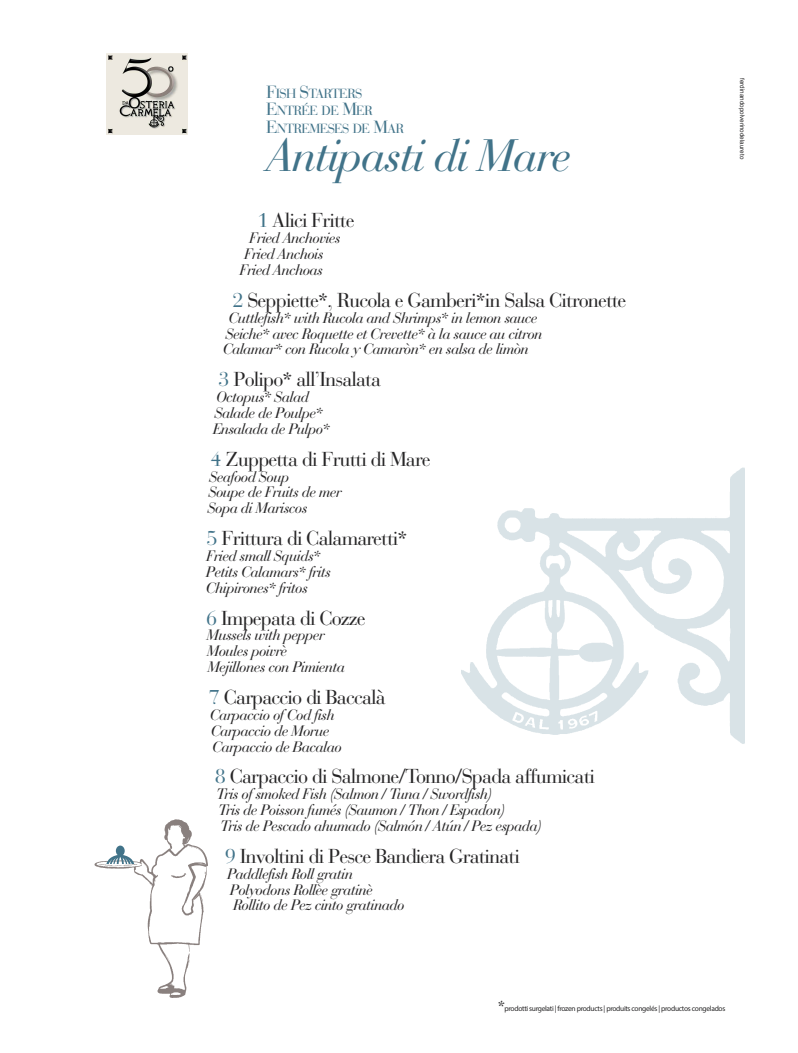
<style>
.page{position:relative;width:798px;height:1053px;background:#fff}
.page>*{position:absolute;margin:0;border:0;box-sizing:border-box;transform-origin:0 0}
.t1{font:italic 45px "Bauer Bodoni";letter-spacing:-.045em;color:#417389}
.t2{font:20px "Bauer Bodoni";letter-spacing:-.045em;color:#272627}
.t3{font:italic 15px/15.9px "Bauer Bodoni";letter-spacing:-.045em;color:#272627}
.t4{font:13.12px/17.5px "Bauer Bodoni";letter-spacing:-.06em;color:#417389}
.t5{font:7.5px "Myriad Pro";letter-spacing:-.04em;color:#272627}
.t6{font:6.25px "Helvetica";color:#272627}
.s1{font-size:17.5px}
.s2{color:#417389}
.s3{font-family:"Bauer Bodoni";font-size:15px}
</style>
<div class="page">
<img style="left:94px;top:819px;width:114px;height:179px">
<img style="left:461px;top:508px;width:193px;height:227px">
<img style="left:106px;top:53px;width:82px;height:82px">
<div style="left:116px;top:845px;width:9px;height:11px;background:#417389;border-radius:50%"></div>
<svg style="left:106px;top:854px;width:28px;height:10px"></svg>
<img style="left:654px;top:467px;width:90px;height:277px">
<svg style="left:669px;top:531px;width:13px;height:14px"></svg>
<svg style="left:669px;top:611px;width:13px;height:13px"></svg>
<svg style="left:658px;top:690px;width:14px;height:14px"></svg>
<p class="t4" style="left:266px;top:86px;width:139px"><span class="s1">F</span>ISH <span class="s1">S</span>TARTERS<br><span class="s1">E</span>NTRÉE DE <span class="s1">M</span>ER<br><span class="s1">E</span>NTREMESES DE <span class="s1">M</span>AR</p>
<h1 class="t1" style="left:266px;top:140px;width:306px">Antipasti di Mare</h1>
<h2 class="t2" style="left:257px;top:213px;width:99px"><span class="s2">1</span> Alici Fritte</h2>
<p class="t3" style="left:249px;top:232px;width:93px">Fried Anchovies</p>
<p class="t3" style="left:244px;top:248px;width:81px">Fried Anchois</p>
<p class="t3" style="left:239px;top:264px;width:85px">Fried Anchoas</p>
<h2 class="t2" style="left:232px;top:293px;width:395px"><span class="s2">2</span> Seppiette*, Rucola e Gamberi*in Salsa Citronette</h2>
<p class="t3" style="left:223px;top:311px;width:321px;text-indent:6px">Cuttlefish* with Rucola and Shrimps* in lemon sauce<br>Seiche* avec Roquette et Crevette* à la sauce au citron<br>Calamar* con Rucola y Camaròn* en salsa de limòn</p>
<h2 class="t2" style="left:218px;top:372px;width:164px"><span class="s2">3</span> Polipo* all’Insalata</h2>
<p class="t3" style="left:213px;top:391px;width:119px">Octopus* Salad<br>Salade de Poulpe*<br>Ensalada de Pulpo*</p>
<h2 class="t2" style="left:210px;top:451px;width:221px"><span class="s2">4</span> Zuppetta di Frutti di Mare</h2>
<p class="t3" style="left:207px;top:470px;width:136px">Seafood Soup<br>Soupe de Fruits de mer<br>Sopa di Mariscos</p>
<h2 class="t2" style="left:206px;top:531px;width:202px"><span class="s2">5</span> Frittura di Calamaretti*</h2>
<p class="t3" style="left:206px;top:549px;width:127px">Fried small Squids*<br>Petits Calamars* frits<br>Chipirones* fritos</p>
<h2 class="t2" style="left:206px;top:610px;width:161px"><span class="s2">6</span> Impepata di Cozze</h2>
<p class="t3" style="left:206px;top:629px;width:140px">Mussels with pepper<br>Moules poivrè<br>Mejillones con Pimienta</p>
<h2 class="t2" style="left:209px;top:689px;width:178px"><span class="s2">7</span> Carpaccio di Baccalà</h2>
<p class="t3" style="left:210px;top:708px;width:134px">Carpaccio of Cod fish<br>Carpaccio de Morue<br>Carpaccio de Bacalao</p>
<h2 class="t2" style="left:215px;top:769px;width:381px"><span class="s2">8</span> Carpaccio di Salmone/Tonno/Spada affumicati</h2>
<p class="t3" style="left:216px;top:788px;width:327px">Tris ofsmoked Fish (Salmon / Tuna / Swordfish)<br>Tris de Poisson fumés (Saumon / Thon / Espadon)<br>Tris de Pescado ahumado (Salmón / Atún / Pez espada)</p>
<h2 class="t2" style="left:225px;top:848px;width:296px"><span class="s2">9</span> Involtini di Pesce Bandiera Gratinati</h2>
<p class="t3" style="left:227px;top:867px;width:179px">Paddlefish Roll gratin<br>Polyodons Rollèe gratinè<br>Rollito de Pez cinto gratinado</p>
<p class="t6" style="left:744px;top:78px;width:82px;rotate:90deg">ferdinandopolverinodelaureto</p>
<p class="t5" style="left:497px;top:1005px;width:229px"><span class="s3">*</span>prodotti surgelati | frozen products | produits congelés | productos congelados</p>
</div>
